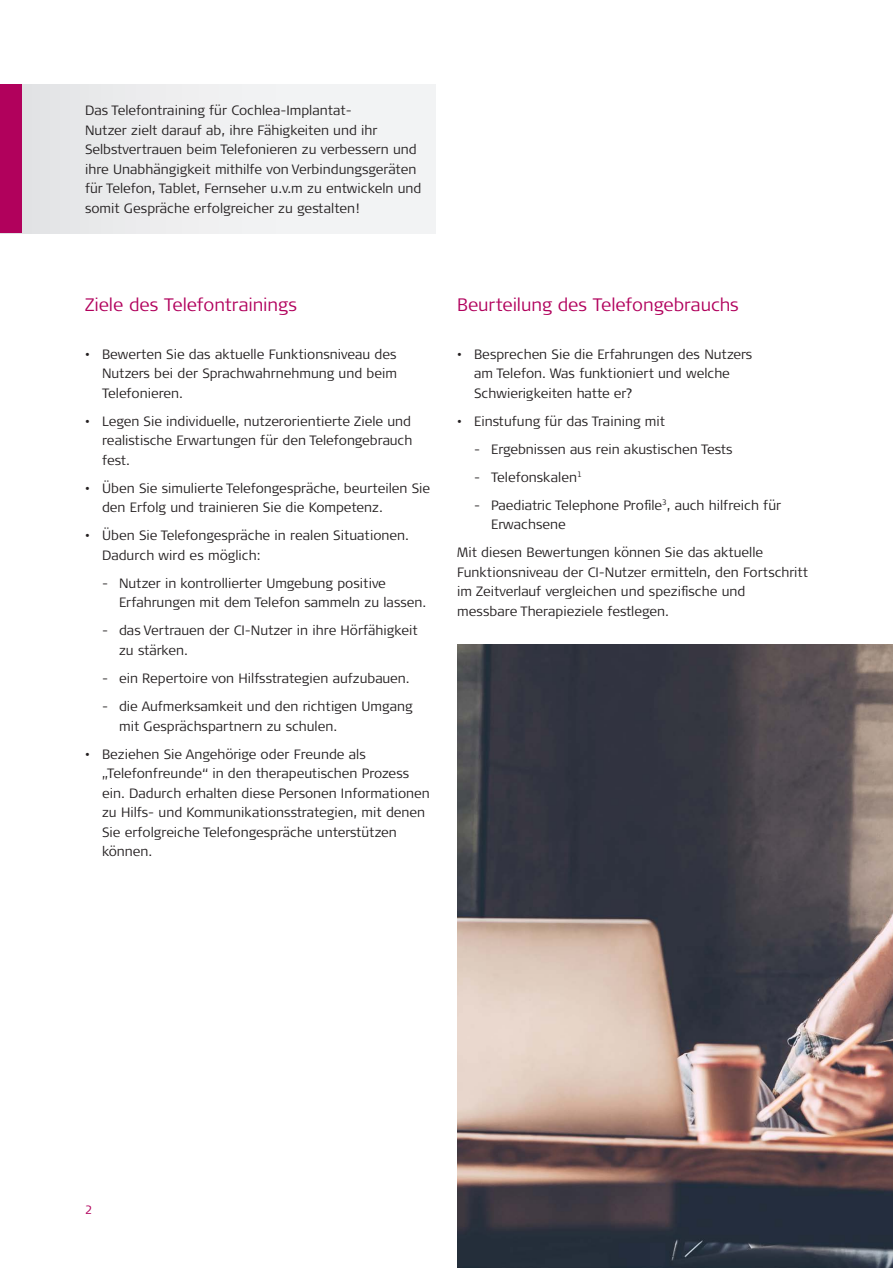
<style>
.page{position:relative;width:893px;height:1268px;background:#fff}
.page>*{position:absolute;margin:0;border:0;box-sizing:border-box;transform-origin:0 0}
.t1{font:300 18px "Signa Pro";letter-spacing:-.005em;color:#b1015c}
.t2{font:300 13.5px/19.5px "Signa Pro";color:#231f20}
.Business_Unit___Targ{font:300 12px "Signa Pro";color:#b1015c}
</style>
<div class="page">
<div style="left:0;top:84px;width:436px;height:149px;background:linear-gradient(to right,#e5e5e7,#f6f7f8)"></div>
<div style="left:0;top:84px;width:21px;height:149px;background:#b1015c"></div>
<img style="left:457px;top:644px;width:436px;height:623px">
<p class="t2" style="left:85px;top:100px;width:338px">Das Telefontraining für Cochlea-Implantat-<br>Nutzer zielt darauf ab, ihre Fähigkeiten und ihr Selbstvertrauen beim Telefonieren zu verbessern und ihre Unabhängigkeit mithilfe von Verbindungsgeräten für Telefon, Tablet, Fernseher u.v.m zu entwickeln und somit Gespräche erfolgreicher zu gestalten!</p>
<p class="t1" style="left:85px;top:292px;width:214px">Ziele des Telefontrainings</p>
<p class="t2" style="left:102px;top:343px;width:297px;text-align:justify;text-indent:-17px">• Bewerten Sie das aktuelle Funktionsniveau des Nutzers bei der Sprachwahrnehmung und beim Telefonieren.</p>
<p class="t2" style="left:102px;top:410px;width:312px;text-align:justify;text-indent:-17px">• Legen Sie individuelle, nutzerorientierte Ziele und realistische Erwartungen für den Telefongebrauch fest.</p>
<p class="t2" style="left:102px;top:477px;width:330px;text-indent:-17px">• Üben Sie simulierte Telefongespräche, beurteilen Sie den Erfolg und trainieren Sie die Kompetenz.</p>
<p class="t2" style="left:102px;top:525px;width:308px;text-indent:-17px">• Üben Sie Telefongespräche in realen Situationen.<br>Dadurch wird es möglich:</p>
<p class="t2" style="left:119px;top:572px;width:309px;text-indent:-17px">- Nutzer in kontrollierter Umgebung positive<br>Erfahrungen mit dem Telefon sammeln zu lassen.</p>
<p class="t2" style="left:119px;top:620px;width:300px;text-indent:-17px">- das Vertrauen der CI-Nutzer in ihre Hörfähigkeit zu stärken.</p>
<p class="t2" style="left:102px;top:667px;width:309px">- ein Repertoire von Hilfsstrategien aufzubauen.</p>
<p class="t2" style="left:119px;top:695px;width:295px;text-indent:-17px">- die Aufmerksamkeit und den richtigen Umgang mit Gesprächspartnern zu schulen.</p>
<p class="t2" style="left:102px;top:743px;width:329px;text-indent:-17px">• Beziehen Sie Angehörige oder Freunde als „Telefonfreunde“ in den therapeutischen Prozess ein. Dadurch erhalten diese Personen Informationen zu Hilfs- und Kommunikationsstrategien, mit denen Sie erfolgreiche Telefongespräche unterstützen können.</p>
<p class="t1" style="left:457px;top:292px;width:283px">Beurteilung des Telefongebrauchs</p>
<p class="t2" style="left:474px;top:343px;width:280px;text-indent:-17px">• Besprechen Sie die Erfahrungen des Nutzers am Telefon. Was funktioniert und welche<br>Schwierigkeiten hatte er?</p>
<p class="t2" style="left:457px;top:410px;width:209px">• Einstufung für das Training mit</p>
<p class="t2" style="left:474px;top:438px;width:260px">- Ergebnissen aus rein akustischen Tests</p>
<p class="t2" style="left:474px;top:466px;width:109px">- Telefonskalen<sup>1</sup></p>
<p class="t2" style="left:491px;top:494px;width:292px;text-indent:-17px">- Paediatric Telephone Profile<sup>3</sup>, auch hilfreich für<br>Erwachsene</p>
<p class="t2" style="left:457px;top:542px;width:352px">Mit diesen Bewertungen können Sie das aktuelle Funktionsniveau der CI-Nutzer ermitteln, den Fortschritt im Zeitverlauf vergleichen und spezifische und messbare Therapieziele festlegen.</p>
<p class="Business_Unit___Targ" style="left:85px;top:1201px;width:9px">2</p>
</div>
